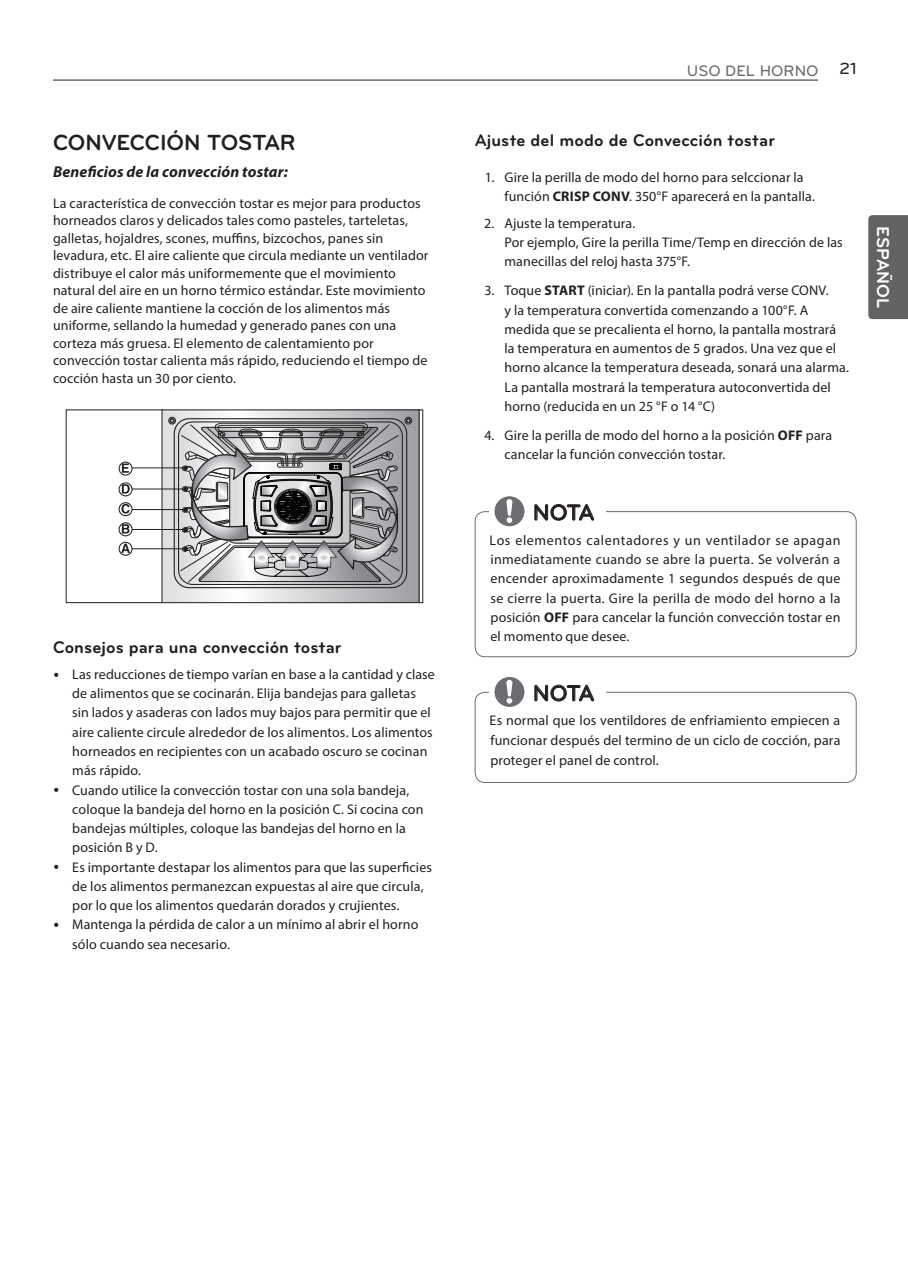
<style>
.page{position:relative;width:908px;height:1278px;background:#fff}
.page>*{position:absolute;margin:0;border:0;box-sizing:border-box;transform-origin:0 0}
.t1{font:700 22.75px "Bryant LG";letter-spacing:-.01em;color:#231f20}
.t2{font:500 22.75px "Bryant LG";letter-spacing:-.035em;color:#231f20}
.t3{font:700 17.85px "Bryant LG";color:#fff}
.t4{font:700 17.5px "Bryant LG";letter-spacing:.005em;color:#231f20}
.t5{font:500 16.62px "Bryant LG";color:#231f20}
.t6{font:italic 700 15.75px "Myriad Pro";letter-spacing:.01em;color:#231f20}
.t7{font:500 15.75px "Bryant LG";color:#6c6d70}
.t8{font:14px/19.2px "Myriad Pro";letter-spacing:.005em;color:#231f20}
.s1{font-weight:700}
</style>
<div class="page">
<hr style="left:53px;top:80px;width:765px;height:1px;background:#231f20">
<div style="left:868px;top:215px;width:40px;height:104px;background:#636366"></div>
<div style="left:475px;top:511px;width:382px;height:146px;border:1px solid #6c6d70;border-radius:10px"></div>
<div style="left:490px;top:496px;width:116px;height:34px;background:#fff"></div>
<svg style="left:495px;top:496px;width:29px;height:30px"></svg>
<svg style="left:535px;top:504px;width:59px;height:16px"></svg>
<div style="left:475px;top:691px;width:382px;height:91px;border:1px solid #6c6d70;border-radius:10px"></div>
<div style="left:490px;top:677px;width:116px;height:34px;background:#fff"></div>
<svg style="left:495px;top:677px;width:29px;height:30px"></svg>
<svg style="left:535px;top:684px;width:59px;height:17px"></svg>
<svg style="left:162px;top:411px;width:257px;height:190px;background:#b4b5b8"></svg>
<div style="left:405px;top:417px;width:7px;height:7px;border:1px solid #231f20;border-radius:50%"></div>
<div style="left:168px;top:417px;width:8px;height:7px;border:1px solid #231f20;border-radius:50%"></div>
<hr style="left:132px;top:467px;width:53px;height:1px;background:#231f20">
<hr style="left:132px;top:488px;width:53px;height:1px;background:#231f20">
<hr style="left:132px;top:509px;width:53px;height:1px;background:#231f20">
<hr style="left:132px;top:529px;width:53px;height:1px;background:#231f20">
<hr style="left:132px;top:548px;width:53px;height:1px;background:#231f20">
<div style="left:119px;top:541px;width:14px;height:14px;border:1px solid #231f20;border-radius:50%"></div>
<svg style="left:121px;top:543px;width:9px;height:10px"></svg>
<svg style="left:119px;top:523px;width:13px;height:13px"></svg>
<div style="left:119px;top:522px;width:14px;height:14px;border:1px solid #231f20;border-radius:50%"></div>
<svg style="left:122px;top:524px;width:8px;height:9px"></svg>
<svg style="left:119px;top:502px;width:13px;height:13px"></svg>
<div style="left:119px;top:502px;width:14px;height:14px;border:1px solid #231f20;border-radius:50%"></div>
<svg style="left:121px;top:504px;width:9px;height:9px"></svg>
<svg style="left:119px;top:483px;width:13px;height:13px"></svg>
<div style="left:119px;top:482px;width:14px;height:14px;border:1px solid #231f20;border-radius:50%"></div>
<svg style="left:122px;top:484px;width:8px;height:9px"></svg>
<svg style="left:119px;top:462px;width:13px;height:13px"></svg>
<div style="left:119px;top:461px;width:14px;height:14px;border:1px solid #231f20;border-radius:50%"></div>
<svg style="left:122px;top:463px;width:7px;height:9px"></svg>
<svg style="left:170px;top:409px;width:241px;height:195px;background:#a4a4a5"></svg>
<h1 class="t1" style="left:53px;top:129px;width:244px">CONVECCIÓN TOSTAR</h1>
<p class="t6" style="left:53px;top:161px;width:236px">Beneficios de la convección tostar:</p>
<p class="t8" style="left:53px;top:194px;width:377px;line-height:17.5px">La característica de convección tostar es mejor para productos horneados claros y delicados tales como pasteles, tarteletas, galletas, hojaldres, scones, muffins, bizcochos, panes sin levadura, etc. El aire caliente que circula mediante un ventilador distribuye el calor más uniformemente que el movimiento natural del aire en un horno térmico estándar. Este movimiento de aire caliente mantiene la cocción de los alimentos más uniforme, sellando la humedad y generado panes con una corteza más gruesa. El elemento de calentamiento por convección tostar calienta más rápido, reduciendo el tiempo de cocción hasta un 30 por ciento.</p>
<p class="t4" style="left:53px;top:636px;width:290px">Consejos para una convección tostar</p>
<p class="t8" style="left:72px;top:664px;width:364px">Las reducciones de tiempo varían en base a la cantidad y clase de alimentos que se cocinarán. Elija bandejas para galletas sin lados y asaderas con lados muy bajos para permitir que el aire caliente circule alrededor de los alimentos. Los alimentos horneados en recipientes con un acabado oscuro se cocinan más rápido.<br>Cuando utilice la convección tostar con una sola bandeja, coloque la bandeja del horno en la posición C. Si cocina con bandejas múltiples, coloque las bandejas del horno en la posición B y D.<br>Es importante destapar los alimentos para que las superficies de los alimentos permanezcan expuestas al aire que circula, por lo que los alimentos quedarán dorados y crujientes.<br>Mantenga la pérdida de calor a un mínimo al abrir el horno sólo cuando sea necesario.</p>
<p class="t7" style="left:687px;top:61px;width:133px">USO DEL HORNO</p>
<p class="t5" style="left:840px;top:58px;width:19px">21</p>
<p class="t4" style="left:475px;top:130px;width:302px">Ajuste del modo de Convección tostar</p>
<p class="t8" style="left:504px;top:167px;width:312px;text-indent:-19px">1. Gire la perilla de modo del horno para selccionar la función <span class="s1">CRISP CONV</span>. 350°F aparecerá en la pantalla.</p>
<p class="t8" style="left:504px;top:213px;width:340px;text-indent:-20px">2. Ajuste la temperatura.<br>Por ejemplo, Gire la perilla Time/Temp en dirección de las manecillas del reloj hasta 375°F.</p>
<p class="t8" style="left:504px;top:281px;width:346px;text-indent:-20px">3. Toque <span class="s1">START</span> (iniciar). En la pantalla podrá verse CONV.<br>y la temperatura convertida comenzando a 100°F. A medida que se precalienta el horno, la pantalla mostrará la temperatura en aumentos de 5 grados. Una vez que el horno alcance la temperatura deseada, sonará una alarma.<br>La pantalla mostrará la temperatura autoconvertida del horno (reducida en un 25 °F o 14 °C)</p>
<p class="t8" style="left:504px;top:425px;width:329px;text-indent:-20px">4. Gire la perilla de modo del horno a la posición <span class="s1">OFF</span> para cancelar la función convección tostar.</p>
<h1 class="t2" style="left:533px;top:498px;width:63px">NOTA</h1>
<p class="t8" style="left:490px;top:530px;width:352px;text-align:justify">Los elementos calentadores y un ventilador se apagan inmediatamente cuando se abre la puerta. Se volverán a encender aproximadamente 1 segundos después de que se cierre la puerta. Gire la perilla de modo del horno a la posición <span class="s1">OFF</span> para cancelar la función convección tostar en el momento que desee.</p>
<h1 class="t2" style="left:533px;top:679px;width:63px">NOTA</h1>
<p class="t8" style="left:490px;top:710px;width:352px;text-align:justify">Es normal que los ventildores de enfriamiento empiecen a funcionar después del termino de un ciclo de cocción, para proteger el panel de control.</p>
<p class="t3" style="left:894px;top:226px;width:83px;rotate:90deg">ESPAÑOL</p>
</div>
